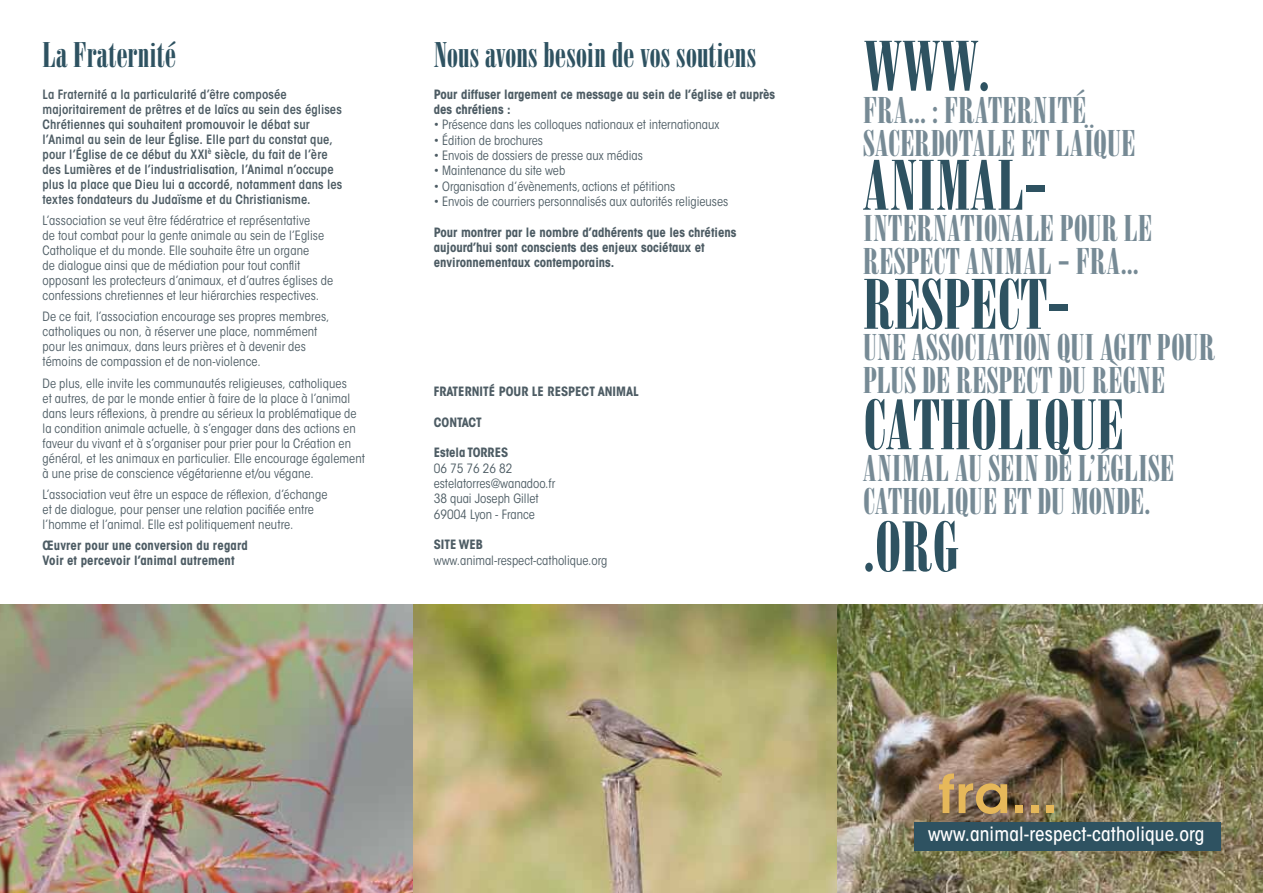
<style>
.page{position:relative;width:1263px;height:893px;background:#fff}
.page>*{position:absolute;margin:0;border:0;box-sizing:border-box;transform-origin:0 0}
.t1{font:69px/120.1px "Bodoni Std Poster Compressed";color:#2e5261}
.t2{font:600 52.5px "ITC Avant Garde Std";color:#e6b85a}
.t3{font:36px/33px "Bodoni Std Poster Compressed";letter-spacing:.005em;color:#768a95}
.t4{font:34.5px "Bodoni Std Poster Compressed";color:#2e5261}
.t5{font:500 condensed 19.5px "ITC Avant Garde Std";letter-spacing:.01em;color:#fff}
.t6{font:condensed 12.75px/15px "ITC Avant Garde Std";letter-spacing:.005em;color:#4d5c64}
.t7{font:600 condensed 12.75px/15px "ITC Avant Garde Std";letter-spacing:.01em;color:#4d5c64}
.t8{font:700 condensed 12.75px/15.3px "ITC Avant Garde Std";color:#4d5c64}
</style>
<div class="page">
<img style="left:0;top:604px;width:1263px;height:289px">
<div style="left:914px;top:822px;width:306px;height:28px;background:#2e5261"></div>
<h3 class="t4" style="left:43px;top:34px;width:135px">La Fraternité</h3>
<p class="t7" style="left:43px;top:86px;width:301px">La Fraternité a la particularité d’être composée majoritairement de prêtres et de laïcs au sein des églises Chrétiennes qui souhaitent promouvoir le débat sur l’Animal au sein de leur Église. Elle part du constat que, pour l’Église de ce début du XXI<sup>è</sup> siècle, du fait de l’ère des Lumières et de l’industrialisation, l’Animal n’occupe plus la place que Dieu lui a accordé, notamment dans les textes fondateurs du Judaïsme et du Christianisme.</p>
<p class="t6" style="left:43px;top:213px;width:292px">L’association se veut être fédératrice et représentative<br>de tout combat pour la gente animale au sein de l’Eglise Catholique et du monde. Elle souhaite être un organe<br>de dialogue ainsi que de médiation pour tout conflit opposant les protecteurs d’animaux, et d’autres églises de confessions chretiennes et leur hiérarchies respectives.</p>
<p class="t6" style="left:43px;top:309px;width:288px">De ce fait, l’association encourage ses propres membres, catholiques ou non, à réserver une place, nommément pour les animaux, dans leurs prières et à devenir des témoins de compassion et de non-violence.</p>
<p class="t6" style="left:43px;top:376px;width:324px">De plus, elle invite les communautés religieuses, catholiques<br>et autres, de par le monde entier à faire de la place à l’animal dans leurs réflexions, à prendre au sérieux la problématique de la condition animale actuelle, à s’engager dans des actions en faveur du vivant et à s’organiser pour prier pour la Création en général, et les animaux en particulier. Elle encourage également à une prise de conscience végétarienne et/ou végane.</p>
<p class="t6" style="left:43px;top:487px;width:286px">L’association veut être un espace de réflexion, d’échange et de dialogue, pour penser une relation pacifiée entre l’homme et l’animal. Elle est politiquement neutre.</p>
<p class="t8" style="left:43px;top:538px;width:207px">Œuvrer pour une conversion du regard<br>Voir et percevoir l’animal autrement</p>
<h3 class="t4" style="left:434px;top:34px;width:324px">Nous avons besoin de vos soutiens</h3>
<h1 class="t1" style="left:863px;top:6px;width:262px">WWW.<br>ANIMAL-<br>RESPECT-<br>CATHOLIQUE .ORG</h1>
<p class="t8" style="left:434px;top:86px;width:343px">Pour diffuser largement ce message au sein de l’église et auprès des chrétiens :</p>
<p class="t6" style="left:434px;top:117px;width:287px">• Présence dans les colloques nationaux et internationaux</p>
<p class="t6" style="left:434px;top:133px;width:111px">• Édition de brochures</p>
<p class="t6" style="left:434px;top:148px;width:211px">• Envois de dossiers de presse aux médias</p>
<p class="t6" style="left:434px;top:163px;width:133px">• Maintenance du site web</p>
<p class="t6" style="left:434px;top:179px;width:243px">• Organisation d’évènements, actions et pétitions</p>
<p class="t6" style="left:434px;top:194px;width:296px">• Envois de courriers personnalisés aux autorités religieuses</p>
<p class="t8" style="left:434px;top:224px;width:304px">Pour montrer par le nombre d’adhérents que les chrétiens aujourd’hui sont conscients des enjeux sociétaux et environnementaux contemporains.</p>
<h3 class="t3" style="left:863px;top:93px;width:274px">FRA... : FRATERNITÉ<br>SACERDOTALE ET LAÏQUE</h3>
<h3 class="t3" style="left:863px;top:211px;width:290px">INTERNATIONALE POUR LE<br>RESPECT ANIMAL - FRA...</h3>
<h3 class="t3" style="left:863px;top:331px;width:353px">UNE ASSOCIATION QUI AGIT POUR<br>PLUS DE RESPECT DU RÈGNE</h3>
<p class="t8" style="left:434px;top:384px;width:207px">FRATERNITÉ POUR LE RESPECT ANIMAL</p>
<p class="t8" style="left:434px;top:414px;width:50px">CONTACT</p>
<p class="t8" style="left:434px;top:445px;width:76px">Estela TORRES</p>
<p class="t6" style="left:434px;top:461px;width:123px">06 75 76 26 82 estelatorres@wanadoo.fr<br>38 quai Joseph Gillet<br>69004 Lyon - France</p>
<p class="t8" style="left:434px;top:537px;width:51px">SITE WEB</p>
<p class="t6" style="left:434px;top:552px;width:175px">www.animal-respect-catholique.org</p>
<h3 class="t3" style="left:863px;top:452px;width:312px">ANIMAL AU SEIN DE L’ÉGLISE<br>CATHOLIQUE ET DU MONDE.</h3>
<h2 class="t2" style="left:939px;top:761px;width:121px">fra...</h2>
<h3 class="t5" style="left:928px;top:822px;width:278px">www.animal-respect-catholique.org</h3>
</div>
